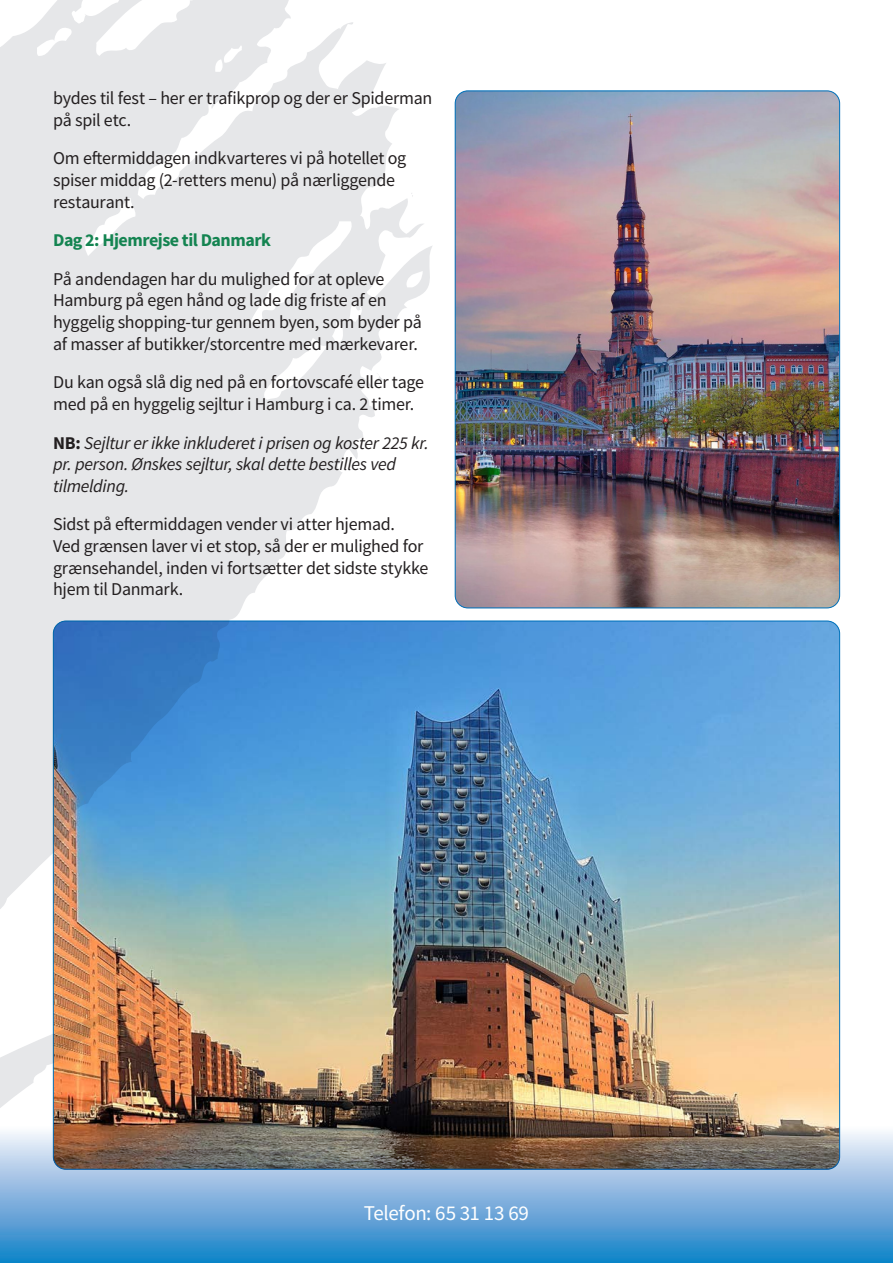
<style>
.page{position:relative;width:893px;height:1263px;background:#fff}
.page>*{position:absolute;margin:0;border:0;box-sizing:border-box;transform-origin:0 0}
.t1{font:21px "Source Sans Pro";letter-spacing:-.015em;color:#fff}
.t2{font:18px/21.6px "Source Sans Pro";letter-spacing:-.015em;color:#231f20}
.t3{font:italic 18px/21.6px "Source Sans Pro";letter-spacing:-.02em;color:#231f20}
.t4{font:700 18px "Source Sans Pro";letter-spacing:-.025em;color:#148451}
.s1{font-weight:700;font-style:normal}
</style>
<div class="page">
<div style="left:0;top:1127px;width:893px;height:136px;background:linear-gradient(to bottom,#f8f1f9,#167ec7)"></div>
<img style="left:455px;top:91px;width:385px;height:517px">
<img style="left:434px;top:621px;width:406px;height:548px">
<svg style="left:0;top:1255px;width:118px;height:8px"></svg>
<img style="left:0;top:0;width:434px;height:1255px">
<p class="t2" style="left:53px;top:87px;width:381px">bydes til fest – her er tra昀椀kprop og der er Spiderman på spil etc.</p>
<p class="t2" style="left:53px;top:148px;width:355px">Om e昀琀ermiddagen indkvarteres vi på hotellet og spiser middag (2-retters menu) på nærliggende restaurant.</p>
<p class="t4" style="left:53px;top:233px;width:219px">Dag 2: Hjemrejse til Danmark</p>
<p class="t2" style="left:53px;top:269px;width:370px">På andendagen har du mulighed for at opleve Hamburg på egen hånd og lade dig friste af en hyggelig shopping-tur gennem byen, som byder på af masser af butikker/storcentre med mærkevarer.</p>
<p class="t2" style="left:53px;top:372px;width:373px">Du kan også slå dig ned på en fortovscafé eller tage med på en hyggelig sejltur i Hamburg i ca. 2 timer.</p>
<p class="t3" style="left:53px;top:433px;width:377px"><span class="s1">NB:</span> Sejltur er ikke inkluderet i prisen og koster 225 kr. pr. person. Ønskes sejltur, skal dette bestilles ved tilmelding.</p>
<p class="t2" style="left:53px;top:513px;width:377px">Sidst på e昀琀ermiddagen vender vi atter hjemad.<br>Ved grænsen laver vi et stop, så der er mulighed for grænsehandel, inden vi fortsætter det sidste stykke hjem til Danmark.</p>
<p class="t1" style="left:364px;top:1204px;width:167px">Telefon: 65 31 13 69</p>
</div>
